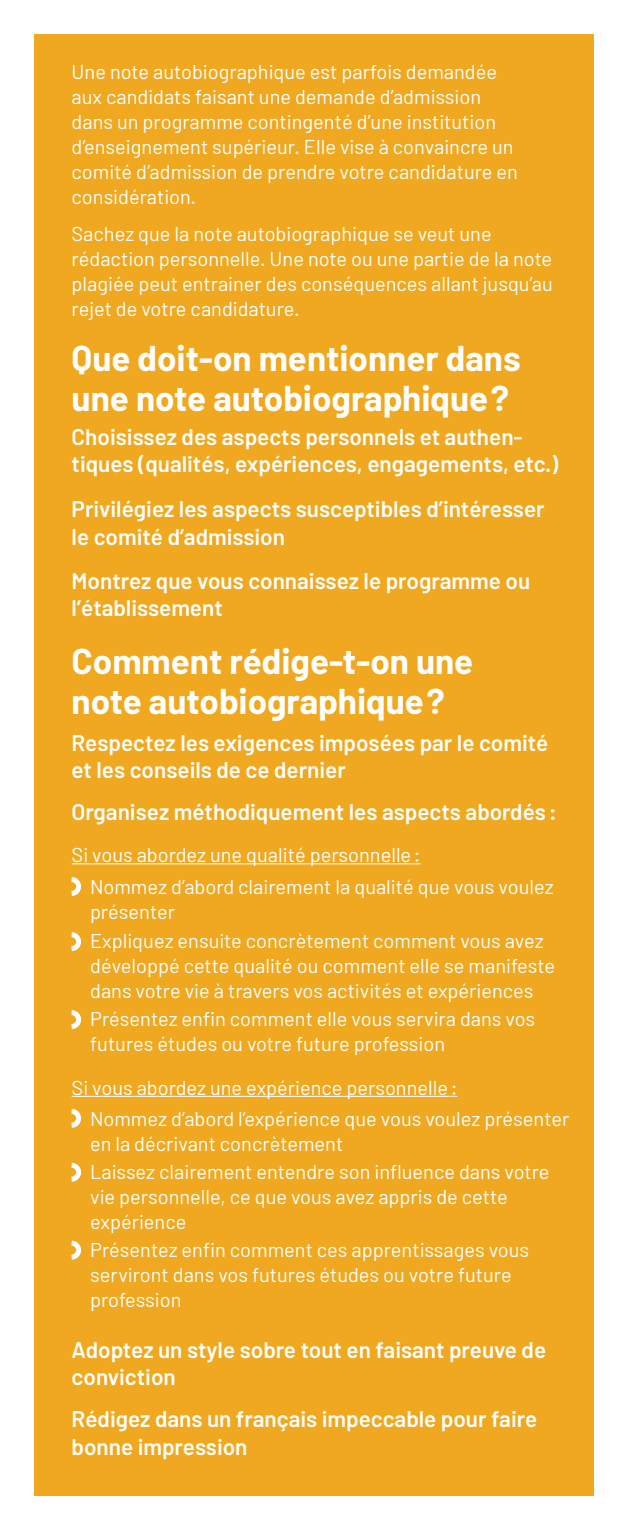
<style>
.page{position:relative;width:630px;height:1530px;background:#fff}
.page>*{position:absolute;margin:0;border:0;box-sizing:border-box;transform-origin:0 0}
.t1{font:700 35px/40px "Barlow";color:#fff}
.t2{font:600 22.5px/27.5px "Barlow";color:#fff}
.t3{font:20px/25px "Barlow";color:#fff}
</style>
<div class="page">
<div style="left:34px;top:34px;width:560px;height:1462px;background:#efa81f"></div>
<hr style="left:72px;top:863px;width:339px;height:1px;background:#fff">
<hr style="left:72px;top:1096px;width:376px;height:1px;background:#fff">
<svg style="left:71px;top:877px;width:11px;height:19px"></svg>
<svg style="left:71px;top:1108px;width:11px;height:20px"></svg>
<svg style="left:71px;top:932px;width:11px;height:20px"></svg>
<svg style="left:71px;top:1162px;width:11px;height:20px"></svg>
<svg style="left:71px;top:1010px;width:11px;height:19px"></svg>
<svg style="left:71px;top:1240px;width:11px;height:20px"></svg>
<p class="t3" style="left:72px;top:59px;width:448px">Une note autobiographique est parfois demandée aux candidats faisant une demande d’admission dans un programme contingenté d’une institution d’enseignement supérieur. Elle vise à convaincre un comité d’admission de prendre votre candidature en considération.</p>
<p class="t3" style="left:72px;top:220px;width:483px">Sachez que la note autobiographique se veut une rédaction personnelle. Une note ou une partie de la note plagiée peut entrainer des conséquences allant jusqu’au rejet de votre candidature.</p>
<p class="t1" style="left:72px;top:339px;width:451px">Que doit-on mentionner dans une note autobiographique?</p>
<p class="t2" style="left:72px;top:423px;width:488px">Choisissez des aspects personnels et authen&shy;tiques (qualités, expériences, engagements, etc.)</p>
<p class="t2" style="left:72px;top:495px;width:475px">Privilégiez les aspects susceptibles d’intéresser le comité d’admission</p>
<p class="t2" style="left:72px;top:566px;width:460px">Montrez que vous connaissez le programme ou l’établissement</p>
<p class="t1" style="left:72px;top:641px;width:403px">Comment rédige-t-on une note autobiographique?</p>
<p class="t2" style="left:72px;top:728px;width:478px">Respectez les exigences imposées par le comité et les conseils de ce dernier</p>
<p class="t2" style="left:72px;top:798px;width:487px">Organisez méthodiquement les aspects abordés :</p>
<p class="t3" style="left:72px;top:842px;width:350px">Si vous abordez une qualité personnelle:</p>
<p class="t3" style="left:90px;top:874px;width:465px">Nommez d’abord clairement la qualité que vous voulez présenter</p>
<p class="t3" style="left:90px;top:928px;width:466px">Expliquez ensuite concrètement comment vous avez développé cette qualité ou comment elle se manifeste dans votre vie à travers vos activités et expériences</p>
<p class="t3" style="left:90px;top:1006px;width:447px">Présentez enfin comment elle vous servira dans vos futures études ou votre future profession</p>
<p class="t3" style="left:72px;top:1075px;width:387px">Si vous abordez une expérience personnelle:</p>
<p class="t3" style="left:90px;top:1106px;width:481px">Nommez d’abord l’expérience que vous voulez présenter en la décrivant concrètement</p>
<p class="t3" style="left:90px;top:1159px;width:461px">Laissez clairement entendre son influence dans votre vie personnelle, ce que vous avez appris de cette expérience</p>
<p class="t3" style="left:90px;top:1237px;width:441px">Présentez enfin comment ces apprentissages vous serviront dans vos futures études ou votre future profession</p>
<p class="t2" style="left:72px;top:1336px;width:476px">Adoptez un style sobre tout en faisant preuve de conviction</p>
<p class="t2" style="left:72px;top:1405px;width:467px">Rédigez dans un français impeccable pour faire bonne impression</p>
</div>
